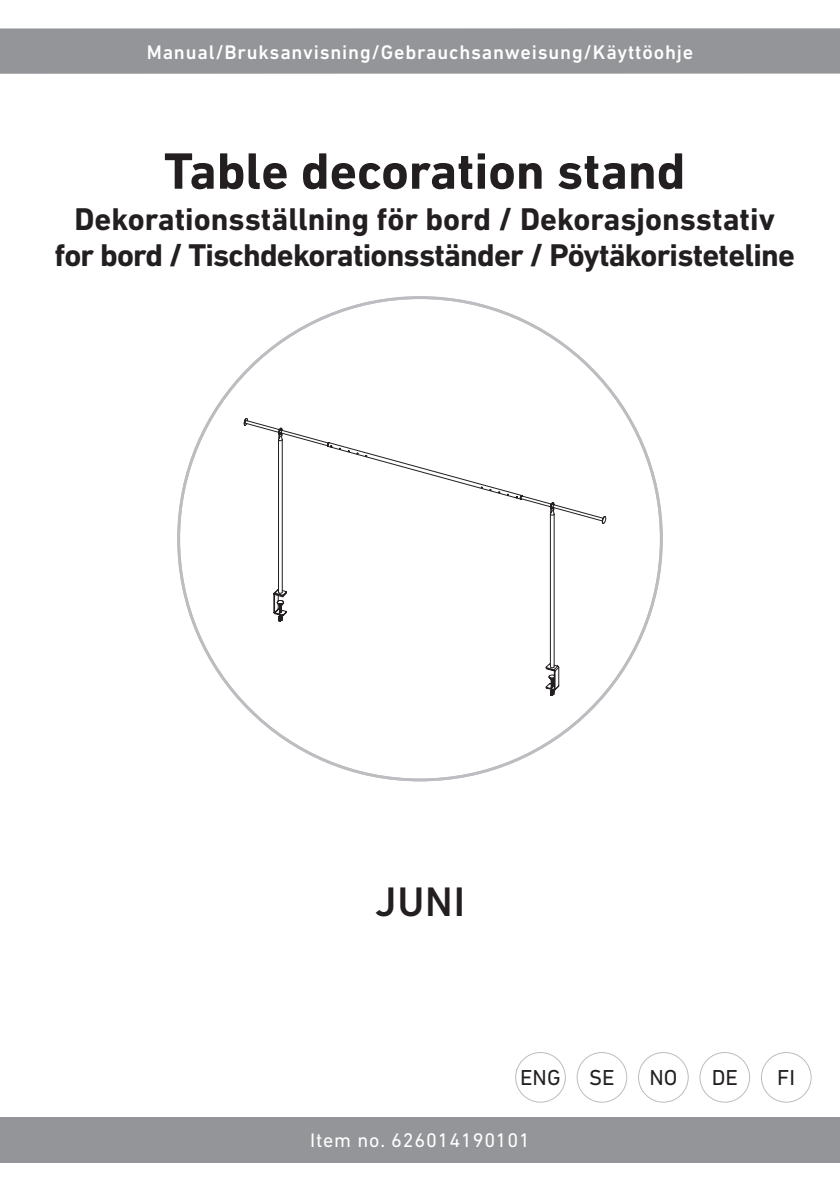
<style>
.page{position:relative;width:840px;height:1191px;background:#fff}
.page>*{position:absolute;margin:0;border:0;box-sizing:border-box;transform-origin:0 0}
.Omslag_Produkttyp_En{font:700 52px "DIN Next LT Pro";color:#231f20}
.Omslag_PRODUKTNAMN_2{font:500 42px "DIN Next LT Pro";color:#231f20}
.Omslag_Produkttyp_Sv{font:700 32px/36px "DIN Next LT Pro";letter-spacing:-.025em;color:#231f20;text-align:center}
.t1{font:22px "DIN Next LT Pro";color:#231f20}
.t2{font:500 20px "DIN Next LT Pro";letter-spacing:.04em;color:#fff}
.t3{font:20px "DIN Next LT Pro";letter-spacing:.04em;color:#fff}
</style>
<div class="page">
<svg style="left:272px;top:431px;width:287px;height:265px"></svg>
<div style="left:0;top:28px;width:839px;height:46px;background:#939598"></div>
<div style="left:637px;top:1052px;width:51px;height:50px;border:1px solid #bcbdc0;border-radius:50%"></div>
<div style="left:576px;top:1052px;width:51px;height:50px;border:1px solid #bcbdc0;border-radius:50%"></div>
<div style="left:515px;top:1052px;width:50px;height:50px;border:1px solid #bcbdc0;border-radius:50%"></div>
<div style="left:699px;top:1052px;width:50px;height:50px;border:1px solid #bcbdc0;border-radius:50%"></div>
<div style="left:760px;top:1052px;width:51px;height:50px;border:1px solid #bcbdc0;border-radius:50%"></div>
<div style="left:0;top:1117px;width:839px;height:45px;background:#939598"></div>
<p class="t2" style="left:147px;top:40px;width:547px">Manual/Bruksanvisning/Gebrauchsanweisung/Käyttöohje</p>
<p class="Omslag_Produkttyp_En" style="left:164px;top:141px;width:522px">Table decoration stand</p>
<p class="Omslag_Produkttyp_Sv" style="left:54px;top:201px;width:741px">Dekorationsställning för bord / Dekorasjonsstativ for bord / Tischdekorationsständer / Pöytäkoristeteline</p>
<p class="Omslag_PRODUKTNAMN_2" style="left:375px;top:877px;width:91px">JUNI</p>
<p class="t1" style="left:520px;top:1065px;width:42px">ENG</p>
<p class="t1" style="left:589px;top:1065px;width:27px">SE</p>
<p class="t1" style="left:649px;top:1065px;width:30px">NO</p>
<p class="t1" style="left:711px;top:1065px;width:28px">DE</p>
<p class="t1" style="left:776px;top:1065px;width:19px">FI</p>
<p class="t3" style="left:310px;top:1129px;width:221px">Item no. 626014190101</p>
</div>
